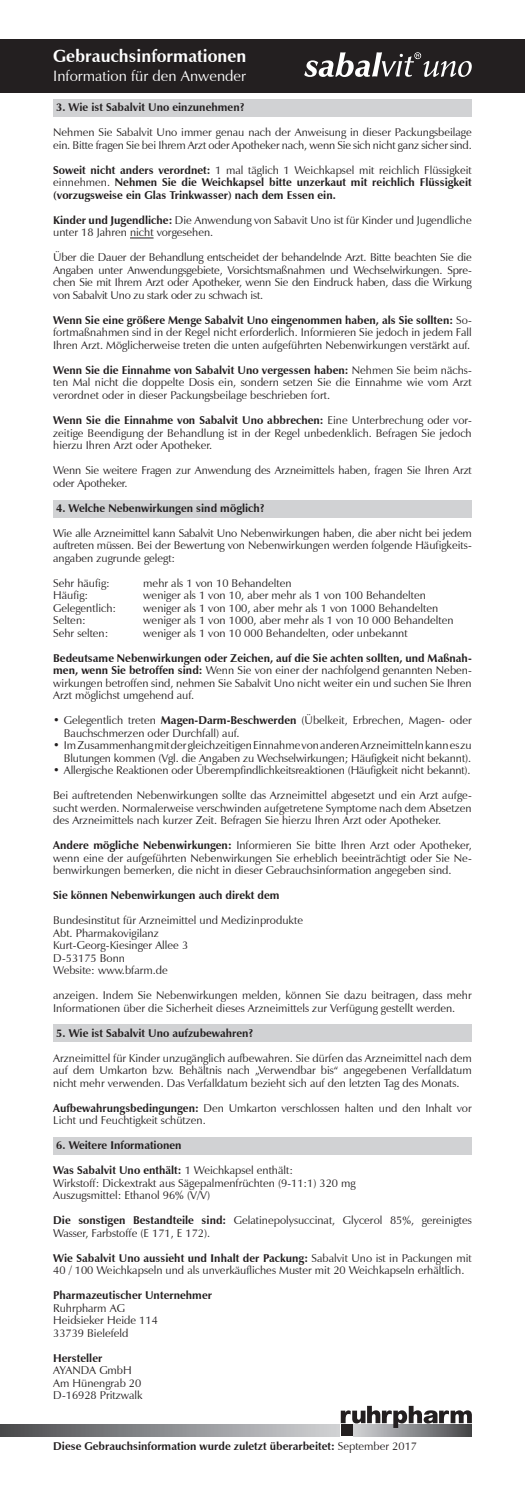
<style>
.page{position:relative;width:525px;height:1489px;background:#fff}
.page>*{position:absolute;margin:0;border:0;box-sizing:border-box;transform-origin:0 0}
.t1{font:700 17.5px "Zapf Humanist 601 BT";color:#fff}
.t2{font:15px "Zapf Humanist 601 BT";color:#fff}
.t3{font:11.25px/12.5px "Zapf Humanist 601 BT";color:#231f20}
.t4{font:700 11.25px/12.5px "Zapf Humanist 601 BT";color:#231f20;text-align:justify}
.s1{font-weight:400}
.s2{font-weight:700}
</style>
<div class="page">
<svg style="left:353px;top:1427px;width:118px;height:8px"></svg>
<svg style="left:0;top:1424px;width:339px;height:11px"></svg>
<div style="left:340px;top:1424px;width:12px;height:11px;background:#231f20"></div>
<svg style="left:340px;top:1405px;width:131px;height:22px"></svg>
<div style="left:53px;top:1137px;width:418px;height:17px;background:#d1d2d4"></div>
<div style="left:53px;top:1024px;width:418px;height:17px;background:#d1d2d4"></div>
<div style="left:53px;top:500px;width:418px;height:17px;background:#d1d2d4"></div>
<div style="left:53px;top:99px;width:418px;height:18px;background:#d1d2d4"></div>
<svg style="left:130px;top:238px;width:23px;height:1px"></svg>
<div style="left:0;top:39px;width:524px;height:53px;background:#231f20"></div>
<svg style="left:304px;top:52px;width:167px;height:25px"></svg>
<h1 class="t1" style="left:53px;top:45px;width:194px">Gebrauchsinformationen</h1>
<h2 class="t2" style="left:53px;top:67px;width:194px">Information für den Anwender</h2>
<p class="t4" style="left:56px;top:101px;width:190px">3. Wie ist Sabalvit Uno einzunehmen?</p>
<p class="t3" style="left:53px;top:126px;width:420px">Nehmen Sie Sabalvit Uno immer genau nach der Anweisung in dieser Packungsbeilage ein. Bitte fragen Sie bei Ihrem Arzt oder Apotheker nach, wenn Sie sich nicht ganz sicher sind.</p>
<p class="t4" style="left:53px;top:164px;width:420px">Soweit nicht anders verordnet: <span class="s1">1 mal täglich 1 Weichkapsel mit reichlich Flüssigkeit einnehmen.</span> Nehmen Sie die Weichkapsel bitte unzerkaut mit reichlich Flüssigkeit (vorzugsweise ein Glas Trinkwasser) nach dem Essen ein.</p>
<p class="t3" style="left:53px;top:214px;width:420px"><span class="s2">Kinder und Jugendliche:</span> Die Anwendung von Sabavit Uno ist für Kinder und Jugendliche unter 18 Jahren nicht vorgesehen.</p>
<p class="t3" style="left:53px;top:251px;width:420px;text-align:justify">Über die Dauer der Behandlung entscheidet der behandelnde Arzt. Bitte beachten Sie die Angaben unter Anwendungsgebiete, Vorsichtsmaßnahmen und Wechselwirkungen. Spre&shy;chen Sie mit Ihrem Arzt oder Apotheker, wenn Sie den Eindruck haben, dass die Wirkung von Sabalvit Uno zu stark oder zu schwach ist.</p>
<p class="t3" style="left:53px;top:314px;width:420px;text-align:justify"><span class="s2">Wenn Sie eine größere Menge Sabalvit Uno eingenommen haben, als Sie sollten:</span> So&shy;fortmaßnahmen sind in der Regel nicht erforderlich. Informieren Sie jedoch in jedem Fall Ihren Arzt. Möglicherweise treten die unten aufgeführten Nebenwirkungen verstärkt auf.</p>
<p class="t3" style="left:53px;top:364px;width:420px;text-align:justify"><span class="s2">Wenn Sie die Einnahme von Sabalvit Uno vergessen haben:</span> Nehmen Sie beim nächs&shy;ten Mal nicht die doppelte Dosis ein, sondern setzen Sie die Einnahme wie vom Arzt verordnet oder in dieser Packungsbeilage beschrieben fort.</p>
<p class="t3" style="left:53px;top:414px;width:420px;text-align:justify"><span class="s2">Wenn Sie die Einnahme von Sabalvit Uno abbrechen:</span> Eine Unterbrechung oder vor&shy;zeitige Beendigung der Behandlung ist in der Regel unbedenklich. Befragen Sie jedoch hierzu Ihren Arzt oder Apotheker.</p>
<p class="t3" style="left:53px;top:464px;width:420px">Wenn Sie weitere Fragen zur Anwendung des Arzneimittels haben, fragen Sie Ihren Arzt oder Apotheker.</p>
<p class="t4" style="left:56px;top:501px;width:210px">4. Welche Nebenwirkungen sind möglich?</p>
<p class="t3" style="left:53px;top:526px;width:420px;text-align:justify">Wie alle Arzneimittel kann Sabalvit Uno Nebenwirkungen haben, die aber nicht bei jedem auftreten müssen. Bei der Bewertung von Nebenwirkungen werden folgende Häufigkeits&shy;angaben zugrunde gelegt:</p>
<p class="t3" style="left:53px;top:576px;width:58px">Sehr häufig:</p>
<p class="t3" style="left:143px;top:576px;width:150px">mehr als 1 von 10 Behandelten</p>
<p class="t3" style="left:53px;top:589px;width:36px">Häufig:</p>
<p class="t3" style="left:143px;top:589px;width:284px">weniger als 1 von 10, aber mehr als 1 von 100 Behandelten</p>
<p class="t3" style="left:53px;top:601px;width:64px">Gelegentlich:</p>
<p class="t3" style="left:143px;top:601px;width:296px">weniger als 1 von 100, aber mehr als 1 von 1000 Behandelten</p>
<p class="t3" style="left:53px;top:614px;width:34px">Selten:</p>
<p class="t3" style="left:143px;top:614px;width:312px">weniger als 1 von 1000, aber mehr als 1 von 10 000 Behandelten</p>
<p class="t3" style="left:53px;top:626px;width:57px">Sehr selten:</p>
<p class="t3" style="left:143px;top:626px;width:266px">weniger als 1 von 10 000 Behandelten, oder unbekannt</p>
<p class="t3" style="left:53px;top:651px;width:420px;text-align:justify"><span class="s2">Bedeutsame Nebenwirkungen oder Zeichen, auf die Sie achten sollten, und Maßnah&shy;men, wenn Sie betroffen sind:</span> Wenn Sie von einer der nachfolgend genannten Neben&shy;wirkungen betroffen sind, nehmen Sie Sabalvit Uno nicht weiter ein und suchen Sie Ihren Arzt möglichst umgehend auf.</p>
<p class="t3" style="left:64px;top:714px;width:409px;text-indent:-11px">• Gelegentlich treten <span class="s2">Magen-Darm-Beschwerden</span> (Übelkeit, Erbrechen, Magen- oder<br>Bauchschmerzen oder Durchfall) auf.</p>
<p class="t3" style="left:53px;top:739px;width:420px;text-align:right">• Im Zusammenhang mit der gleichzeitigen Einnahme von anderen Arzneimitteln kann es zu<br>Blutungen kommen (Vgl. die Angaben zu Wechselwirkungen; Häufigkeit nicht bekannt).</p>
<p class="t3" style="left:53px;top:764px;width:419px">• Allergische Reaktionen oder Überempfindlichkeitsreaktionen (Häufigkeit nicht bekannt).</p>
<p class="t3" style="left:53px;top:789px;width:420px;text-align:justify">Bei auftretenden Nebenwirkungen sollte das Arzneimittel abgesetzt und ein Arzt aufge&shy;sucht werden. Normalerweise verschwinden aufgetretene Symptome nach dem Absetzen des Arzneimittels nach kurzer Zeit. Befragen Sie hierzu Ihren Arzt oder Apotheker.</p>
<p class="t3" style="left:53px;top:839px;width:420px;text-align:justify"><span class="s2">Andere mögliche Nebenwirkungen:</span> Informieren Sie bitte Ihren Arzt oder Apotheker, wenn eine der aufgeführten Nebenwirkungen Sie erheblich beeinträchtigt oder Sie Ne&shy;benwirkungen bemerken, die nicht in dieser Gebrauchsinformation angegeben sind.</p>
<p class="t4" style="left:53px;top:889px;width:228px">Sie können Nebenwirkungen auch direkt dem</p>
<p class="t3" style="left:53px;top:914px;width:251px">Bundesinstitut für Arzneimittel und Medizinprodukte<br>Abt. Pharmakovigilanz<br>Kurt-Georg-Kiesinger Allee 3<br>D-53175 Bonn<br>Website: www.bfarm.de</p>
<p class="t3" style="left:53px;top:989px;width:420px">anzeigen. Indem Sie Nebenwirkungen melden, können Sie dazu beitragen, dass mehr<br>Informationen über die Sicherheit dieses Arzneimittels zur Verfügung gestellt werden.</p>
<p class="t4" style="left:56px;top:1026px;width:199px">5. Wie ist Sabalvit Uno aufzubewahren?</p>
<p class="t3" style="left:53px;top:1051px;width:420px;text-align:justify">Arzneimittel für Kinder unzugänglich aufbewahren. Sie dürfen das Arzneimittel nach dem auf dem Umkarton bzw. Behältnis nach „Verwendbar bis“ angegebenen Verfalldatum nicht mehr verwenden. Das Verfalldatum bezieht sich auf den letzten Tag des Monats.</p>
<p class="t3" style="left:53px;top:1101px;width:420px"><span class="s2">Aufbewahrungsbedingungen:</span> Den Umkarton verschlossen halten und den Inhalt vor<br>Licht und Feuchtigkeit schützen.</p>
<p class="t4" style="left:56px;top:1139px;width:127px">6. Weitere Informationen</p>
<p class="t3" style="left:53px;top:1164px;width:304px"><span class="s2">Was Sabalvit Uno enthält:</span> 1 Weichkapsel enthält:<br>Wirkstoff: Dickextrakt aus Sägepalmenfrüchten (9-11:1) 320 mg<br>Auszugsmittel: Ethanol 96% (V/V)</p>
<p class="t3" style="left:53px;top:1214px;width:420px"><span class="s2">Die sonstigen Bestandteile sind:</span> Gelatinepolysuccinat, Glycerol 85%, gereinigtes<br>Wasser, Farbstoffe (E 171, E 172).</p>
<p class="t3" style="left:53px;top:1251px;width:420px"><span class="s2">Wie Sabalvit Uno aussieht und Inhalt der Packung:</span> Sabalvit Uno ist in Packungen mit<br>40 / 100 Weichkapseln und als unverkäufliches Muster mit 20 Weichkapseln erhältlich.</p>
<p class="t4" style="left:53px;top:1289px;width:160px">Pharmazeutischer Unternehmer</p>
<p class="t3" style="left:53px;top:1301px;width:106px">Ruhrpharm AG<br>Heidsieker Heide 114<br>33739 Bielefeld</p>
<p class="t4" style="left:53px;top:1351px;width:51px">Hersteller</p>
<p class="t3" style="left:53px;top:1364px;width:91px">AYANDA GmbH<br>Am Hünengrab 20<br>D-16928 Pritzwalk</p>
<p class="t4" style="left:53px;top:1439px;width:365px">Diese Gebrauchsinformation wurde zuletzt überarbeitet: <span class="s1">September 2017</span></p>
</div>
